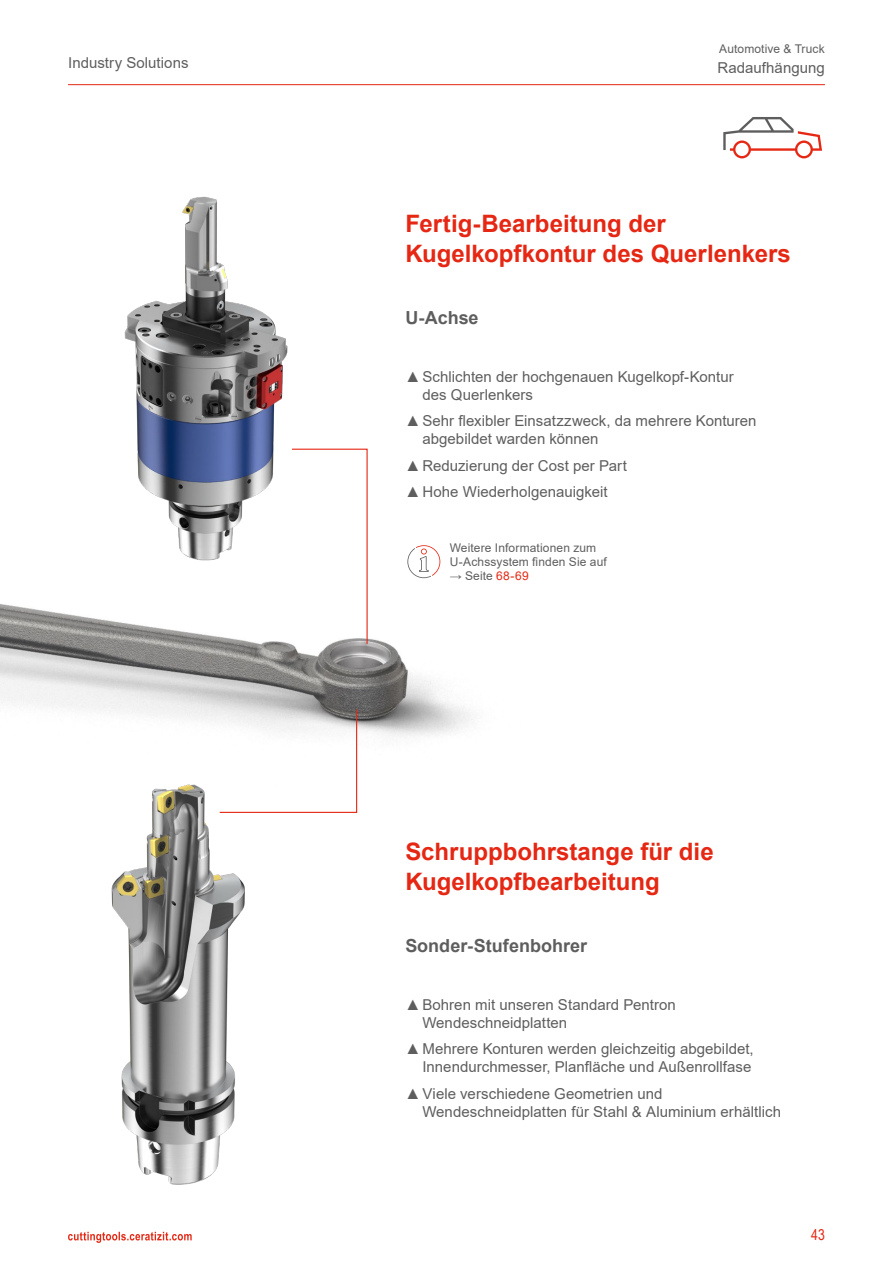
<style>
.page{position:relative;width:893px;height:1263px;background:#fff}
.page>*{position:absolute;margin:0;border:0;box-sizing:border-box;transform-origin:0 0}
.t1{font:700 24px/30px "Arial";color:#e52713}
.t2{font:700 18px "Arial";color:#5f5e5e}
.t3{font:15px/18px "Arial";letter-spacing:.005em;color:#5f5e5e}
.t4{font:15px "Arial Narrow";color:#e52713}
.t5{font:12px/14.2px "Arial";letter-spacing:.01em;color:#5f5e5e}
.s1{color:#e52713}
</style>
<div class="page">
<svg style="left:68px;top:1232px;width:124px;height:11px"></svg>
<hr style="left:68px;top:84px;width:757px;height:1px;background:#e52713">
<img style="left:0;top:559px;width:473px;height:178px">
<img style="left:111px;top:784px;width:134px;height:401px">
<img style="left:5px;top:196px;width:286px;height:430px">
<svg style="left:219px;top:708px;width:139px;height:105px"></svg>
<svg style="left:291px;top:448px;width:77px;height:197px"></svg>
<svg style="left:407px;top:545px;width:33px;height:33px"></svg>
<svg style="left:723px;top:117px;width:99px;height:41px"></svg>
<p class="t5" style="left:719px;top:42px;width:107px">Automotive &amp; Truck</p>
<p class="t3" style="left:68px;top:54px;width:122px">Industry Solutions</p>
<p class="t3" style="left:717px;top:58px;width:109px">Radaufhängung</p>
<h1 class="t1" style="left:405px;top:209px;width:387px">Fertig-Bearbeitung der<br>Kugelkopfkontur des Querlenkers</h1>
<p class="t2" style="left:405px;top:305px;width:75px">U-Achse</p>
<p class="t3" style="left:422px;top:367px;width:313px;text-indent:-17px">▲Schlichten der hochgenauen Kugelkopf-Kontur des Querlenkers</p>
<p class="t3" style="left:422px;top:412px;width:336px;text-indent:-17px">▲Sehr flexibler Einsatzzweck, da mehrere Konturen abgebildet warden können</p>
<p class="t3" style="left:405px;top:456px;width:223px">▲Reduzierung der Cost per Part</p>
<p class="t3" style="left:405px;top:483px;width:204px">▲Hohe Wiederholgenauigkeit</p>
<p class="t5" style="left:450px;top:540px;width:159px">Weitere Informationen zum<br>U-Achssystem finden Sie auf</p>
<p class="t5" style="left:450px;top:569px;width:81px">→ Seite <span class="s1">68-69</span></p>
<h1 class="t1" style="left:405px;top:837px;width:310px">Schruppbohrstange für die<br>Kugelkopfbearbeitung</h1>
<p class="t2" style="left:405px;top:933px;width:183px">Sonder-Stufenbohrer</p>
<p class="t3" style="left:422px;top:995px;width:255px;text-indent:-17px">▲Bohren mit unseren Standard Pentron<br>Wendeschneidplatten</p>
<p class="t3" style="left:405px;top:1040px;width:350px;text-align:right">▲Mehrere Konturen werden gleichzeitig abgebildet,<br>Innendurchmesser, Planfläche und Außenrollfase</p>
<p class="t3" style="left:422px;top:1084px;width:360px;text-indent:-17px">▲Viele verschiedene Geometrien und<br>Wendeschneidplatten für Stahl &amp; Aluminium erhältlich</p>
<p class="t4" style="left:811px;top:1224px;width:15px">43</p>
</div>
